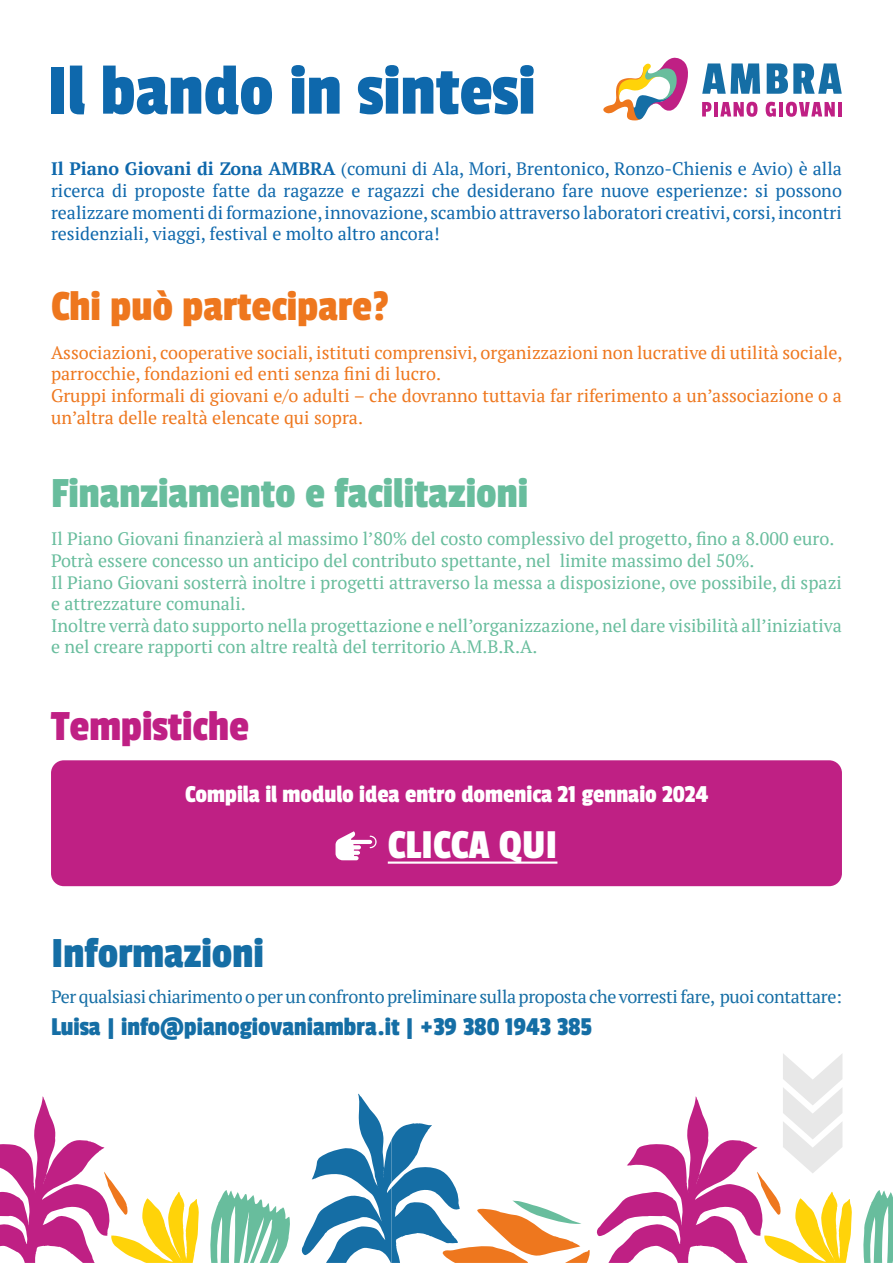
<style>
.page{position:relative;width:893px;height:1263px;background:#fff}
.page>*{position:absolute;margin:0;border:0;box-sizing:border-box;transform-origin:0 0}
.t1{font:75px "Passion One";color:#0e68ac}
.t2{font:45px "Passion One";color:#68bd9d}
.t3{font:45px "Passion One";color:#ee771e}
.t4{font:45px "Passion One";color:#156ea5}
.t5{font:45px "Passion One";color:#bf2084}
.t6{font:43.05px "Passion One";color:#fff}
.t7{font:27px "Passion One";color:#156ea5}
.t8{font:25.5px "Passion One";color:#fff}
.t9{font:18px/21.6px "PT Serif";color:#68bd9d}
.t10{font:18px/21.6px "PT Serif";color:#0e68ac;text-align:justify}
.t11{font:18px/21.6px "PT Serif";color:#ee771e}
.t12{font:18px "PT Serif";letter-spacing:-.02em;color:#156ea5}
.s1{font-weight:700}
</style>
<div class="page">
<svg style="left:702px;top:63px;width:58px;height:31px"></svg>
<svg style="left:767px;top:63px;width:75px;height:31px"></svg>
<svg style="left:702px;top:102px;width:9px;height:15px"></svg>
<hr style="left:714px;top:102px;width:4px;height:15px;background:#bf2084">
<svg style="left:720px;top:102px;width:37px;height:15px"></svg>
<svg style="left:766px;top:102px;width:10px;height:15px"></svg>
<hr style="left:779px;top:102px;width:4px;height:15px;background:#bf2084">
<svg style="left:786px;top:102px;width:49px;height:15px"></svg>
<hr style="left:838px;top:102px;width:4px;height:15px;background:#bf2084">
<svg style="left:603px;top:57px;width:85px;height:63px"></svg>
<div style="left:51px;top:760px;width:791px;height:126px;background:#bf2084;border-radius:13px"></div>
<hr style="left:388px;top:861px;width:169px;height:3px;background:#fff">
<svg style="left:336px;top:831px;width:41px;height:29px"></svg>
<svg style="left:210px;top:1190px;width:80px;height:73px"></svg>
<svg style="left:0;top:1096px;width:199px;height:167px"></svg>
<svg style="left:863px;top:1190px;width:30px;height:73px"></svg>
<svg style="left:301px;top:1094px;width:289px;height:169px"></svg>
<svg style="left:596px;top:1054px;width:256px;height:209px"></svg>
<h1 class="t1" style="left:47px;top:51px;width:490px">Il bando in sintesi</h1>
<p class="t10" style="left:51px;top:158px;width:792px"><span class="s1">Il Piano Giovani di Zona AMBRA</span> (comuni di Ala, Mori, Brentonico, Ronzo-Chienis e Avio) è alla ricerca di proposte fatte da ragazze e ragazzi che desiderano fare nuove esperienze: si possono realizzare momenti di formazione, innovazione, scambio attraverso laboratori creativi, corsi, incontri residenziali, viaggi, festival e molto altro ancora!</p>
<h2 class="t3" style="left:51px;top:282px;width:340px">Chi può partecipare?</h2>
<p class="t11" style="left:51px;top:341px;width:793px">Associazioni, cooperative sociali, istituti comprensivi, organizzazioni non lucrative di utilità sociale, parrocchie, fondazioni ed enti senza fini di lucro.<br>Gruppi informali di giovani e/o adulti – che dovranno tuttavia far riferimento a un’associazione o a un’altra delle realtà elencate qui sopra.</p>
<h2 class="t2" style="left:51px;top:470px;width:479px">Finanziamento e facilitazioni</h2>
<p class="t9" style="left:51px;top:528px;width:792px">Il Piano Giovani finanzierà al massimo l’80% del costo complessivo del progetto, fino a 8.000 euro.<br>Potrà essere concesso un anticipo del contributo spettante, nel limite massimo del 50%.<br>Il Piano Giovani sosterrà inoltre i progetti attraverso la messa a disposizione, ove possibile, di spazi e attrezzature comunali.<br>Inoltre verrà dato supporto nella progettazione e nell’organizzazione, nel dare visibilità all’iniziativa e nel creare rapporti con altre realtà del territorio A.M.B.R.A.</p>
<h2 class="t5" style="left:51px;top:702px;width:200px">Tempistiche</h2>
<h3 class="t8" style="left:185px;top:781px;width:524px">Compila il modulo idea entro domenica 21 gennaio 2024</h3>
<h3 class="t6" style="left:388px;top:822px;width:171px">CLICCA QUI</h3>
<h2 class="t4" style="left:51px;top:929px;width:214px">Informazioni</h2>
<p class="t12" style="left:51px;top:984px;width:792px">Per qualsiasi chiarimento o per un confronto preliminare sulla proposta che vorresti fare, puoi contattare:</p>
<h3 class="t7" style="left:51px;top:1012px;width:542px">Luisa | info@pianogiovaniambra.it | +39 380 1943 385</h3>
</div>
